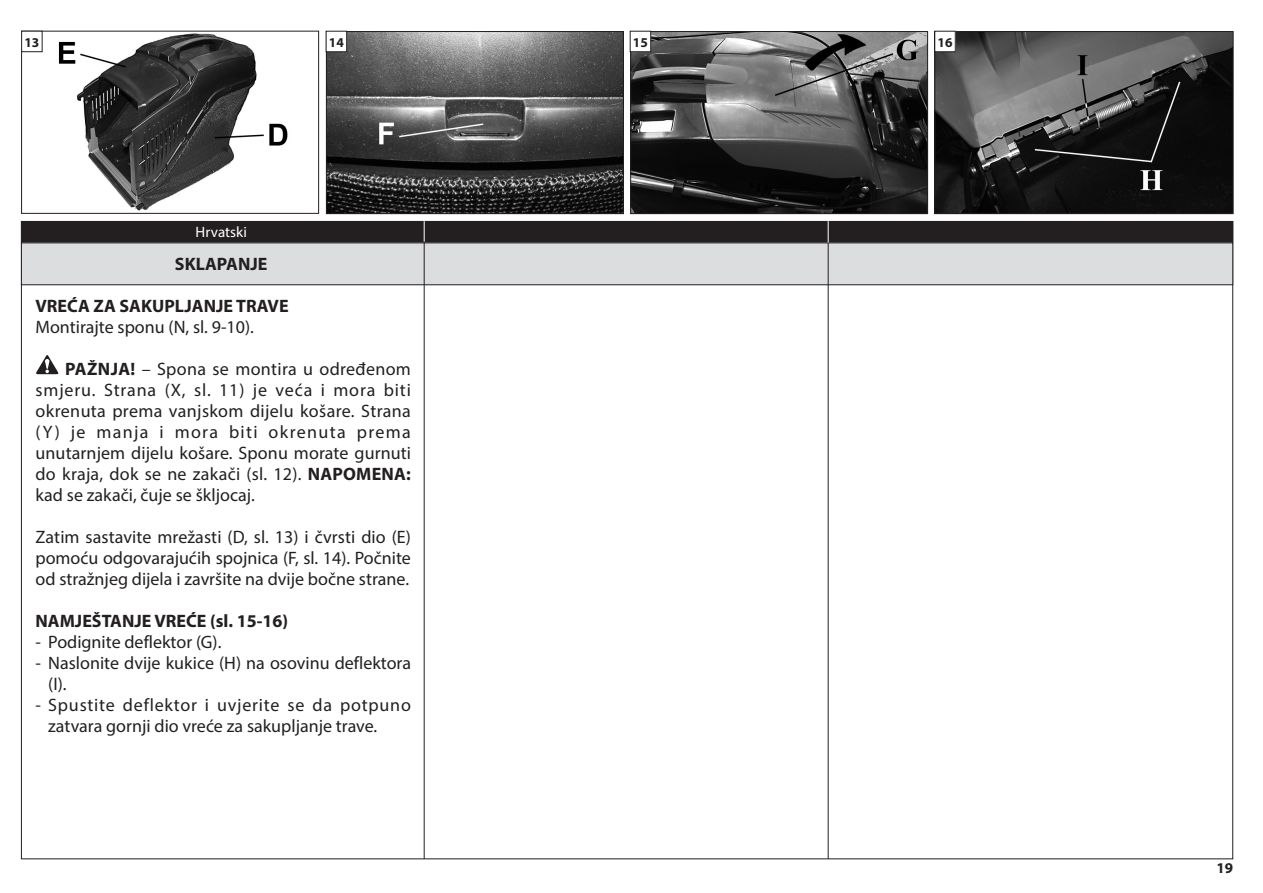
<style>
.page{position:relative;width:1263px;height:893px;background:#fff}
.page>*{position:absolute;margin:0;border:0;box-sizing:border-box;transform-origin:0 0}
.t1{font:18px/21px "Myriad Pro";color:#231f20;text-align:justify}
.t2{font:700 18px "Myriad Pro";color:#231f20}
.t3{font:15px "Myriad Pro";color:#fff}
.t4{font:700 15px "Myriad Pro";color:#231f20}
.t5{font:700 13.5px "Myriad Pro";color:#231f20}
.s1{font-weight:700}
</style>
<div class="page">
<div style="left:21px;top:221px;width:1212px;height:21px;background:#231f20"></div>
<div style="left:21px;top:243px;width:1212px;height:42px;background:#dcdddf"></div>
<div style="left:21px;top:243px;width:1212px;height:42px;border:1px solid #231f20"></div>
<hr style="left:424px;top:221px;width:1px;height:638px;background:#231f20">
<svg style="left:424px;top:221px;width:1px;height:21px"></svg>
<hr style="left:828px;top:221px;width:1px;height:638px;background:#231f20">
<svg style="left:828px;top:221px;width:1px;height:22px"></svg>
<img style="left:23px;top:33px;width:265px;height:178px">
<div style="left:21px;top:31px;width:298px;height:183px;border:1px solid #231f20"></div>
<img style="left:936px;top:33px;width:295px;height:179px">
<div style="left:934px;top:31px;width:299px;height:183px;border:1px solid #231f20"></div>
<img style="left:632px;top:33px;width:294px;height:179px">
<div style="left:630px;top:31px;width:298px;height:183px;border:1px solid #231f20"></div>
<img style="left:328px;top:33px;width:294px;height:179px">
<div style="left:326px;top:31px;width:298px;height:183px;border:1px solid #231f20"></div>
<div style="left:326px;top:31px;width:21px;height:21px;background:#fff"></div>
<div style="left:326px;top:31px;width:21px;height:21px;border:1px solid #231f20"></div>
<div style="left:630px;top:31px;width:21px;height:21px;background:#fff"></div>
<div style="left:630px;top:31px;width:21px;height:21px;border:1px solid #231f20"></div>
<div style="left:935px;top:31px;width:20px;height:21px;background:#fff"></div>
<div style="left:934px;top:31px;width:22px;height:21px;border:1px solid #231f20"></div>
<div style="left:22px;top:31px;width:20px;height:21px;background:#fff"></div>
<div style="left:21px;top:31px;width:22px;height:21px;border:1px solid #231f20"></div>
<svg style="left:36px;top:355px;width:22px;height:19px"></svg>
<p class="t5" style="left:24px;top:33px;width:16px">13</p>
<p class="t5" style="left:329px;top:33px;width:16px">14</p>
<p class="t5" style="left:633px;top:33px;width:16px">15</p>
<p class="t5" style="left:937px;top:33px;width:16px">16</p>
<p class="t3" style="left:196px;top:223px;width:53px">Hrvatski</p>
<p class="t2" style="left:175px;top:252px;width:94px">SKLAPANJE</p>
<p class="t2" style="left:36px;top:294px;width:255px">VREĆA ZA SAKUPLJANJE TRAVE</p>
<p class="t1" style="left:36px;top:316px;width:220px">Montirajte sponu (N, sl. 9-10).</p>
<p class="t1" style="left:36px;top:358px;width:377px;text-indent:30px"><span class="s1">PAŽNJA!</span> – Spona se montira u određenom smjeru. Strana (X, sl. 11) je veća i mora biti okrenuta prema vanjskom dijelu košare. Strana (Y) je manja i mora biti okrenuta prema unutarnjem dijelu košare. Sponu morate gurnuti do kraja, dok se ne zakači (sl. 12). <span class="s1">NAPOMENA: </span>kad se zakači, čuje se škljocaj.</p>
<p class="t1" style="left:36px;top:526px;width:377px">Zatim sastavite mrežasti (D, sl. 13) i čvrsti dio (E) pomoću odgovarajućih spojnica (F, sl. 14). Počnite od stražnjeg dijela i završite na dvije bočne strane.</p>
<p class="t2" style="left:36px;top:609px;width:254px">NAMJEŠTANJE VREĆE (sl. 15-16)</p>
<p class="t1" style="left:36px;top:631px;width:187px">- Podignite deflektor (G).</p>
<p class="t1" style="left:48px;top:652px;width:364px;text-indent:-13px">- Naslonite dvije kukice (H) na osovinu deflektora (I).</p>
<p class="t1" style="left:48px;top:694px;width:364px;text-indent:-13px">- Spustite deflektor i uvjerite se da potpuno zatvara gornji dio vreće za sakupljanje trave.</p>
<p class="t4" style="left:1216px;top:858px;width:18px">19</p>
</div>
